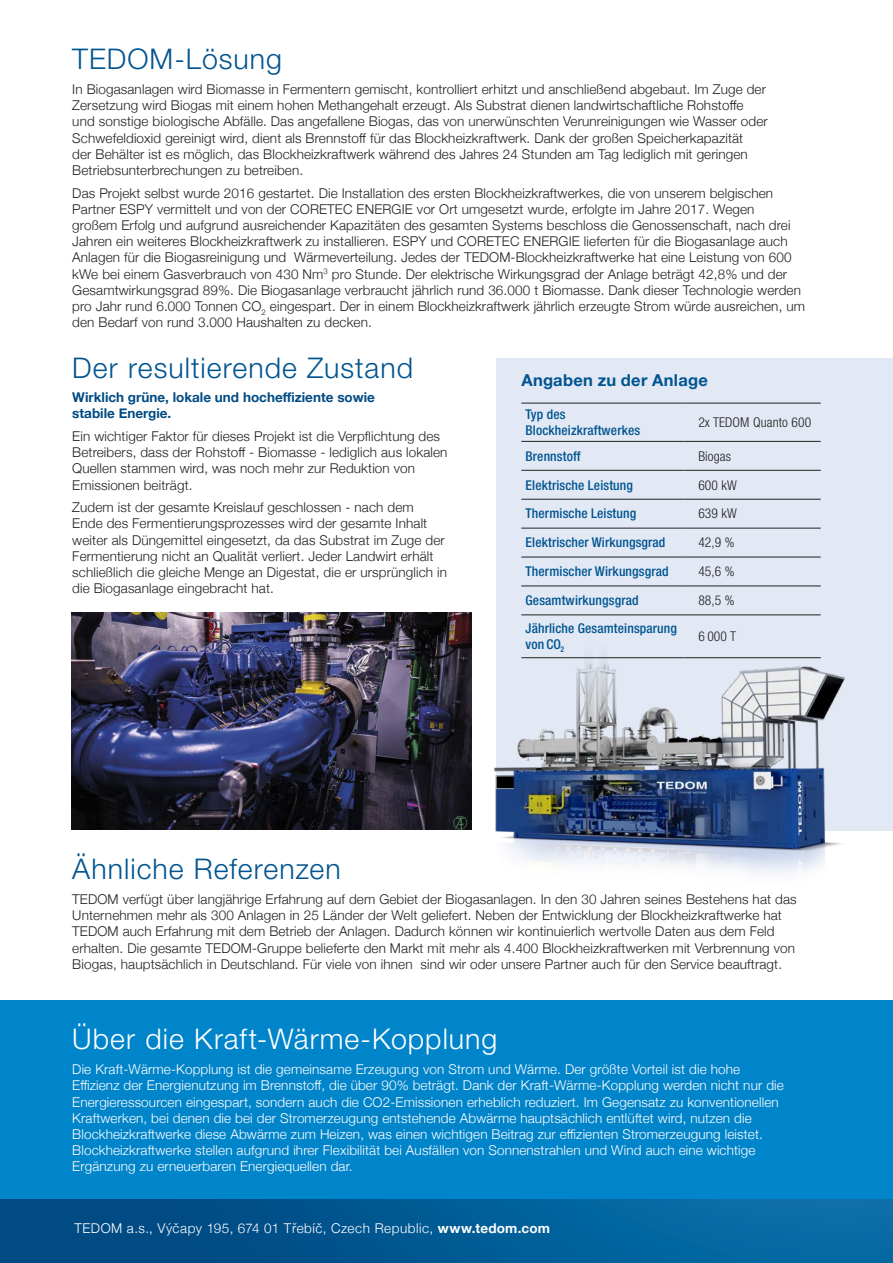
<style>
.page{position:relative;width:893px;height:1263px;background:#fff}
.page>*{position:absolute;margin:0;border:0;box-sizing:border-box;transform-origin:0 0}
.t1{font:300 28.5px "Helvetica Neue LT Pro";letter-spacing:.035em;color:#005490}
.t2{font:300 28.5px "Helvetica Neue LT Pro";letter-spacing:.035em;color:#fff}
.t3{font:700 16.5px "Helvetica Neue LT Pro";letter-spacing:.015em;color:#005490}
.t4{font:300 13.5px/16.2px "Helvetica Neue";letter-spacing:.01em;color:#231f20}
.t5{font:300 13.5px/16.2px "Helvetica Neue";letter-spacing:.01em;color:#fff}
.t6{font:500 condensed 13.5px/16.2px "Helvetica Neue LT Pro";letter-spacing:.01em;color:#005490}
.t7{font:300 13.5px "Helvetica Neue";letter-spacing:.04em;color:#fff}
.t8{font:700 13.5px/16.2px "Helvetica Neue";color:#004b84}
.t9{font:300 condensed 13.5px "Helvetica Neue LT Pro";letter-spacing:.01em;color:#231f20}
.s1{font-weight:700}
</style>
<div class="page">
<div style="left:0;top:1000px;width:893px;height:255px;background:#0084ca"></div>
<div style="left:496px;top:358px;width:397px;height:472px;background:#e2e9f5"></div>
<div style="left:0;top:1199px;width:893px;height:64px;background:linear-gradient(to right,#00457e,#0771aa)"></div>
<img style="left:72px;top:613px;width:351px;height:217px">
<img style="left:423px;top:612px;width:470px;height:262px">
<hr style="left:521px;top:403px;width:162px;height:1px;background:#231f20">
<hr style="left:683px;top:403px;width:138px;height:1px;background:#231f20">
<hr style="left:683px;top:441px;width:138px;height:1px;background:#231f20">
<hr style="left:683px;top:470px;width:138px;height:1px;background:#231f20">
<hr style="left:683px;top:499px;width:138px;height:1px;background:#231f20">
<hr style="left:683px;top:528px;width:138px;height:1px;background:#231f20">
<hr style="left:683px;top:557px;width:138px;height:1px;background:#231f20">
<hr style="left:683px;top:586px;width:138px;height:1px;background:#231f20">
<hr style="left:683px;top:615px;width:138px;height:1px;background:#231f20">
<hr style="left:683px;top:657px;width:138px;height:1px;background:#231f20">
<hr style="left:521px;top:441px;width:162px;height:1px;background:#231f20">
<hr style="left:521px;top:470px;width:162px;height:1px;background:#231f20">
<hr style="left:521px;top:499px;width:162px;height:1px;background:#231f20">
<hr style="left:521px;top:528px;width:162px;height:1px;background:#231f20">
<hr style="left:521px;top:557px;width:162px;height:1px;background:#231f20">
<hr style="left:521px;top:586px;width:162px;height:1px;background:#231f20">
<hr style="left:521px;top:615px;width:162px;height:1px;background:#231f20">
<hr style="left:521px;top:657px;width:162px;height:1px;background:#231f20">
<h1 class="t1" style="left:72px;top:42px;width:211px">TEDOM-Lösung</h1>
<p class="t4" style="left:72px;top:80px;width:697px">In Biogasanlagen wird Biomasse in Fermentern gemischt, kontrolliert erhitzt und anschließend abgebaut. Im Zuge der Zersetzung wird Biogas mit einem hohen Methangehalt erzeugt. Als Substrat dienen landwirtschaftliche Rohstoffe und sonstige biologische Abfälle. Das angefallene Biogas, das von unerwünschten Verunreinigungen wie Wasser oder Schwefeldioxid gereinigt wird, dient als Brennstoff für das Blockheizkraftwerk. Dank der großen Speicherkapazität<br>der Behälter ist es möglich, das Blockheizkraftwerk während des Jahres 24 Stunden am Tag lediglich mit geringen Betriebsunterbrechungen zu betreiben.</p>
<p class="t4" style="left:72px;top:184px;width:734px">Das Projekt selbst wurde 2016 gestartet. Die Installation des ersten Blockheizkraftwerkes, die von unserem belgischen Partner ESPY vermittelt und von der CORETEC ENERGIE vor Ort umgesetzt wurde, erfolgte im Jahre 2017. Wegen<br>großem Erfolg und aufgrund ausreichender Kapazitäten des gesamten Systems beschloss die Genossenschaft, nach drei Jahren ein weiteres Blockheizkraftwerk zu installieren. ESPY und CORETEC ENERGIE lieferten für die Biogasanlage auch Anlagen für die Biogasreinigung und Wärmeverteilung. Jedes der TEDOM-Blockheizkraftwerke hat eine Leistung von 600 kWe bei einem Gasverbrauch von 430 Nm<sup>3</sup> pro Stunde. Der elektrische Wirkungsgrad der Anlage beträgt 42,8% und der Gesamtwirkungsgrad 89%. Die Biogasanlage verbraucht jährlich rund 36.000 t Biomasse. Dank dieser Technologie werden pro Jahr rund 6.000 Tonnen CO<sub>2</sub> eingespart. Der in einem Blockheizkraftwerk jährlich erzeugte Strom würde ausreichen, um den Bedarf von rund 3.000 Haushalten zu decken.</p>
<h1 class="t1" style="left:72px;top:350px;width:342px">Der resultierende Zustand</h1>
<p class="t8" style="left:72px;top:390px;width:304px">Wirklich grüne, lokale und hocheffiziente sowie stabile Energie.</p>
<p class="t4" style="left:72px;top:427px;width:377px">Ein wichtiger Faktor für dieses Projekt ist die Verpflichtung des Betreibers, dass der Rohstoff - Biomasse - lediglich aus lokalen Quellen stammen wird, was noch mehr zur Reduktion von Emissionen beiträgt.</p>
<p class="t4" style="left:72px;top:498px;width:376px">Zudem ist der gesamte Kreislauf geschlossen - nach dem Ende des Fermentierungsprozesses wird der gesamte Inhalt weiter als Düngemittel eingesetzt, da das Substrat im Zuge der Fermentierung nicht an Qualität verliert. Jeder Landwirt erhält schließlich die gleiche Menge an Digestat, die er ursprünglich in die Biogasanlage eingebracht hat.</p>
<p class="t3" style="left:521px;top:370px;width:188px">Angaben zu der Anlage</p>
<p class="t6" style="left:526px;top:406px;width:116px">Typ des<br>Blockheizkraftwerkes</p>
<p class="t9" style="left:698px;top:414px;width:114px">2x TEDOM Quanto 600</p>
<p class="t6" style="left:526px;top:448px;width:57px">Brennstoff</p>
<p class="t9" style="left:698px;top:448px;width:34px">Biogas</p>
<p class="t6" style="left:526px;top:476px;width:109px">Elektrische Leistung</p>
<p class="t9" style="left:698px;top:477px;width:40px">600 kW</p>
<p class="t6" style="left:526px;top:505px;width:112px">Thermische Leistung</p>
<p class="t9" style="left:698px;top:506px;width:40px">639 kW</p>
<p class="t6" style="left:526px;top:534px;width:141px">Elektrischer Wirkungsgrad</p>
<p class="t9" style="left:698px;top:535px;width:38px">42,9 %</p>
<p class="t6" style="left:526px;top:563px;width:145px">Thermischer Wirkungsgrad</p>
<p class="t9" style="left:698px;top:564px;width:38px">45,6 %</p>
<p class="t6" style="left:526px;top:592px;width:115px">Gesamtwirkungsgrad</p>
<p class="t9" style="left:698px;top:593px;width:38px">88,5 %</p>
<p class="t6" style="left:526px;top:620px;width:153px">Jährliche Gesamteinsparung von CO<sub>2</sub></p>
<p class="t9" style="left:698px;top:629px;width:39px">6 000 T</p>
<h1 class="t1" style="left:72px;top:852px;width:270px">Ähnliche Referenzen</h1>
<p class="t4" style="left:72px;top:890px;width:726px">TEDOM verfügt über langjährige Erfahrung auf dem Gebiet der Biogasanlagen. In den 30 Jahren seines Bestehens hat das Unternehmen mehr als 300 Anlagen in 25 Länder der Welt geliefert. Neben der Entwicklung der Blockheizkraftwerke hat TEDOM auch Erfahrung mit dem Betrieb der Anlagen. Dadurch können wir kontinuierlich wertvolle Daten aus dem Feld erhalten. Die gesamte TEDOM-Gruppe belieferte den Markt mit mehr als 4.400 Blockheizkraftwerken mit Verbrennung von Biogas, hauptsächlich in Deutschland. Für viele von ihnen sind wir oder unsere Partner auch für den Service beauftragt.</p>
<h1 class="t2" style="left:72px;top:1022px;width:427px">Über die Kraft-Wärme-Kopplung</h1>
<p class="t5" style="left:72px;top:1060px;width:713px">Die Kraft-Wärme-Kopplung ist die gemeinsame Erzeugung von Strom und Wärme. Der größte Vorteil ist die hohe Effizienz der Energienutzung im Brennstoff, die über 90% beträgt. Dank der Kraft-Wärme-Kopplung werden nicht nur die Energieressourcen eingespart, sondern auch die CO2-Emissionen erheblich reduziert. Im Gegensatz zu konventionellen Kraftwerken, bei denen die bei der Stromerzeugung entstehende Abwärme hauptsächlich entlüftet wird, nutzen die Blockheizkraftwerke diese Abwärme zum Heizen, was einen wichtigen Beitrag zur effizienten Stromerzeugung leistet.<br>Blockheizkraftwerke stellen aufgrund ihrer Flexibilität bei Ausfällen von Sonnenstrahlen und Wind auch eine wichtige Ergänzung zu erneuerbaren Energiequellen dar.</p>
<p class="t7" style="left:74px;top:1217px;width:477px">TEDOM a.s., Výčapy 195, 674 01 Třebíč, Czech Republic, <span class="s1">www.tedom.com</span></p>
</div>
